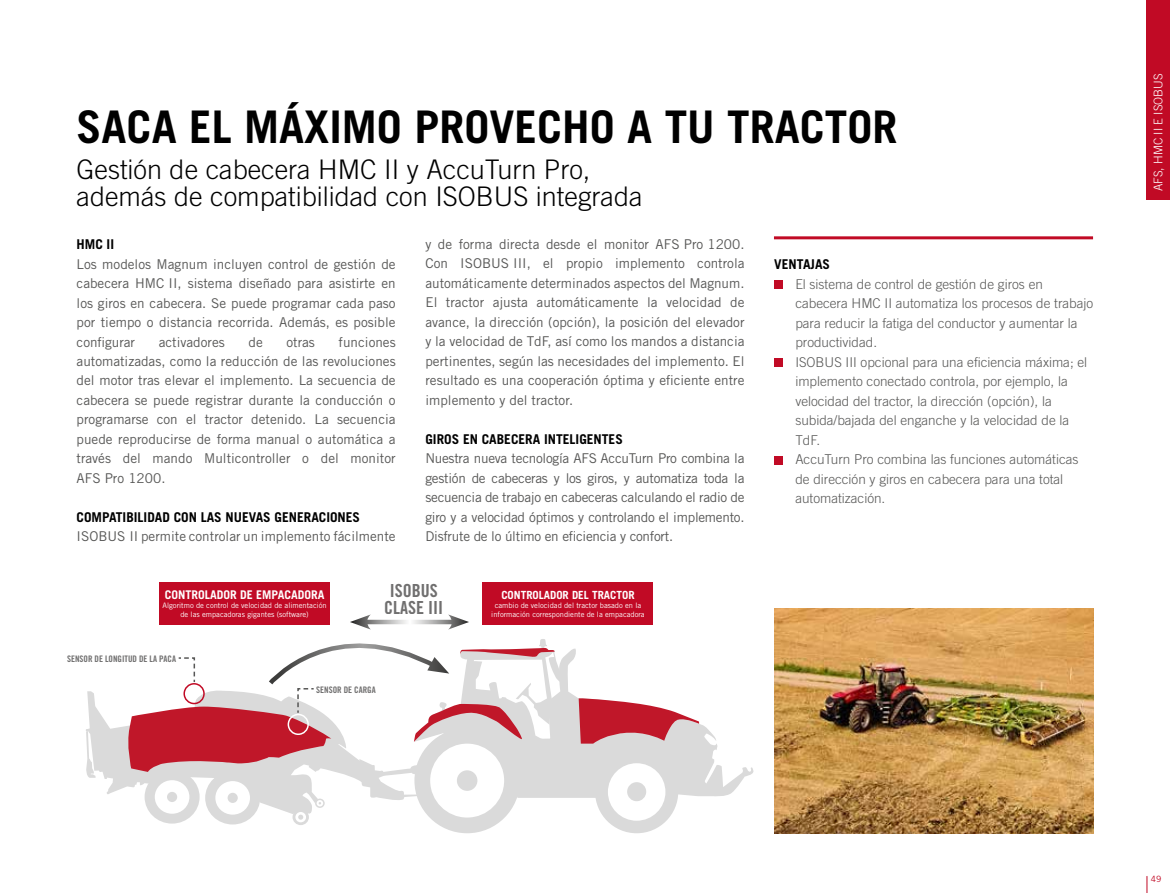
<style>
.page{position:relative;width:1170px;height:893px;background:#fff}
.page>*{position:absolute;margin:0;border:0;box-sizing:border-box;transform-origin:0 0}
.t1{font:700 45px "Trade Gothic LT Pro";color:#000}
.t2{font:300 27px/27px "Trade Gothic LT Pro";color:#000}
.t3{font:18px/16.5px "Trade Gothic LT Pro Bd Cn 20";color:#706f6f;text-align:center}
.t4{font:13.5px/19.5px "Trade Gothic LT Pro";color:#575756;text-align:justify}
.t5{font:300 13.5px/19.5px "Trade Gothic LT Std";color:#575756}
.t6{font:700 13.5px "Trade Gothic LT Pro";color:#000}
.t7{font:700 12px "Trade Gothic LT Pro";color:#fff}
.t8{font:300 12px "Trade Gothic LT Pro";color:#fff}
.t9{font:700 11.25px "Trade Gothic LT Pro";color:#fff}
.t10{font:9px "Trade Gothic LT Std Bd Cn 20";color:#706f6f}
.t11{font:8.7px "Trade Gothic LT Pro";color:#c10a25}
.t12{font:7.5px/9px "Trade Gothic LT Pro";color:#fff;text-align:center}
</style>
<div class="page">
<svg style="left:86px;top:691px;width:40px;height:103px;fill:#dadada"></svg>
<div style="left:1146px;top:0;width:23px;height:200px;background:#c10a25"></div>
<img style="left:774px;top:608px;width:319px;height:225px">
<div style="left:774px;top:281px;width:8px;height:8px;background:#c10a25"></div>
<div style="left:774px;top:359px;width:8px;height:8px;background:#c10a25"></div>
<div style="left:774px;top:456px;width:8px;height:8px;background:#c10a25"></div>
<div style="left:159px;top:583px;width:171px;height:42px;background:#c10a25"></div>
<div style="left:483px;top:583px;width:170px;height:42px;background:#c10a25"></div>
<svg style="left:126px;top:611px;width:627px;height:222px"></svg>
<svg style="left:1146px;top:876px;width:1px;height:17px"></svg>
<h1 class="t1" style="left:77px;top:99px;width:822px">SACA EL MÁXIMO PROVECHO A TU TRACTOR</h1>
<h2 class="t2" style="left:77px;top:156px;width:567px">Gestión de cabecera HMC II y AccuTurn Pro, además de compatibilidad con ISOBUS integrada</h2>
<p class="t6" style="left:77px;top:236px;width:39px">HMC II</p>
<p class="t4" style="left:77px;top:254px;width:320px">Los modelos Magnum incluyen control de gestión de cabecera HMC II, sistema diseñado para asistirte en los giros en cabecera. Se puede programar cada paso por tiempo o distancia recorrida. Además, es posible configurar</p>
<p class="t4" style="left:425px;top:234px;width:320px">y de forma directa desde el monitor AFS Pro 1200.<br>Con ISOBUS III, el propio implemento controla automáticamente determinados aspectos del Magnum.<br>El tractor ajusta automáticamente la velocidad de avance, la dirección (opción), la posición del elevador y la velocidad de TdF, así como los mandos a distancia pertinentes, según las necesidades del implemento. El resultado es una cooperación óptima y eficiente entre implemento y del tractor.</p>
<p class="t6" style="left:425px;top:431px;width:199px">GIROS EN CABECERA INTELIGENTES</p>
<p class="t4" style="left:425px;top:449px;width:320px">Nuestra nueva tecnología AFS AccuTurn Pro combina la gestión de cabeceras y los giros, y automatiza toda la secuencia de trabajo en cabeceras calculando el radio de giro y a velocidad óptimos y controlando el implemento.<br>Disfrute de lo último en eficiencia y confort.</p>
<p class="t6" style="left:774px;top:256px;width:57px">VENTAJAS</p>
<p class="t5" style="left:795px;top:274px;width:299px">El sistema de control de gestión de giros en cabecera HMC II automatiza los procesos de trabajo para reducir la fatiga del conductor y aumentar la productividad.<br>ISOBUS III opcional para una eficiencia máxima; el implemento conectado controla, por ejemplo, la velocidad del tractor, la dirección (opción), la subida/bajada del enganche y la velocidad de la TdF.<br>AccuTurn Pro combina las funciones automáticas de dirección y giros en cabecera para una total automatización.</p>
<p class="t4" style="left:77px;top:332px;width:320px;text-indent:262px">funciones automatizadas, como la reducción de las revoluciones del motor tras elevar el implemento. La secuencia de cabecera se puede registrar durante la conducción o programarse con el tractor detenido. La secuencia puede reproducirse de forma manual o automática a través del mando Multicontroller o del monitor AFS Pro 1200.</p>
<p class="t6" style="left:77px;top:509px;width:285px">COMPATIBILIDAD CON LAS NUEVAS GENERACIONES</p>
<p class="t4" style="left:77px;top:527px;width:320px">ISOBUS II permite controlar un implemento fácilmente</p>
<p class="t4" style="left:159px;top:332px;width:67px">activadores</p>
<p class="t4" style="left:248px;top:332px;width:16px">de</p>
<p class="t4" style="left:286px;top:332px;width:30px">otras</p>
<p class="t7" style="left:165px;top:587px;width:161px">CONTROLADOR DE EMPACADORA</p>
<p class="t12" style="left:162px;top:601px;width:166px">Algoritmo de control de velocidad de alimentación de las empacadoras gigantes (software)</p>
<h3 class="t3" style="left:384px;top:582px;width:60px">ISOBUS<br>CLASE III</h3>
<p class="t10" style="left:67px;top:653px;width:110px">SENSOR DE LONGITUD DE LA PACA</p>
<p class="t10" style="left:316px;top:684px;width:61px">SENSOR DE CARGA</p>
<p class="t9" style="left:501px;top:588px;width:135px">CONTROLADOR DEL TRACTOR</p>
<p class="t12" style="left:491px;top:601px;width:155px">cambio de velocidad del tractor basado en la información correspondiente de la empacadora</p>
<p class="t8" style="left:1151px;top:191px;width:120px;rotate:-90deg">AFS, HMC II E ISOBUS</p>
<p class="t11" style="left:1150px;top:874px;width:12px">49</p>
</div>
